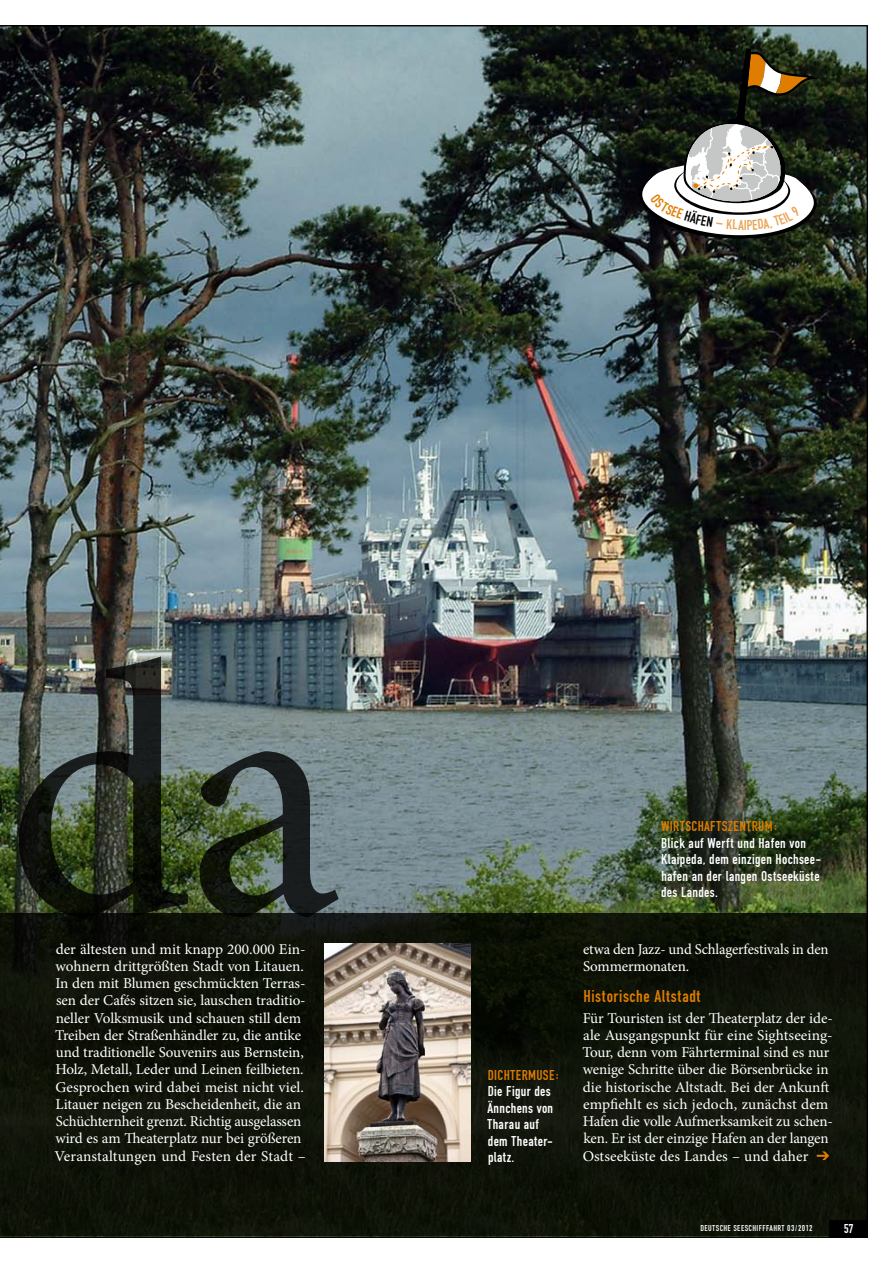
<style>
.page{position:relative;width:893px;height:1263px;background:#fff}
.page>*{position:absolute;margin:0;border:0;box-sizing:border-box;transform-origin:0 0}
.t1{font:360.3px "Minion Pro";color:#000}
.DS_Zwiti{font:18px "Fette Eng D";letter-spacing:.03em;color:#df7d00}
.DS_LT_Initial{font:15px/17.2px "Minion Pro";letter-spacing:-.01em;color:#fff}
.DS_LT_Einzug{font:15px/17.2px "Minion Pro";letter-spacing:-.01em;color:#fff}
.DS_BU{font:15px/16.5px "Fette Eng D";letter-spacing:.02em;color:#fff}
.DS_LT_Einzug-2{font:15px "Fette Eng D";color:#eaa555}
.t2{font:13.5px "Fette Eng D";color:#fff}
.t3{font:9px "Fette Eng D";letter-spacing:.04em;color:#fff}
.s1{color:#df7d00}
</style>
<div class="page">
<img style="left:0;top:26px;width:867px;height:1211px">
<svg style="left:634px;top:48px;width:184px;height:191px"></svg>
<h1 class="t1" style="left:5px;top:557px;width:337px">da</h1>
<p class="DS_LT_Einzug-2" style="left:744px;top:217px;width:5px">I</p>
<p class="DS_BU" style="left:661px;top:818px;width:162px"><span class="s1">WIRTSCHAFTSZENTRUM:<br></span>Blick auf Werft und Hafen von<br>Klaipeda, dem einzigen Hochsee&shy;hafen an der langen Ostseeküste des Landes.</p>
<p class="DS_LT_Initial" style="left:54px;top:940px;width:253px">der ältesten und mit knapp 200.000 Ein&shy;wohnern drittgrößten Stadt von Litauen.<br>In den mit Blumen geschmückten Terras&shy;sen der Cafés sitzen sie, lauschen traditio&shy;neller Volksmusik und schauen still dem Treiben der Straßenhändler zu, die antike und traditionelle Souvenirs aus Bernstein, Holz, Metall, Leder und Leinen feilbieten.<br>Gesprochen wird dabei meist nicht viel.<br>Litauer neigen zu Bescheidenheit, die an Schüchternheit grenzt. Richtig ausgelassen wird es am Theaterplatz nur bei größeren Veranstaltungen und Festen der Stadt –</p>
<p class="DS_LT_Initial" style="left:583px;top:940px;width:247px">etwa den Jazz- und Schlagerfestivals in den<br>Sommermonaten.</p>
<p class="DS_Zwiti" style="left:583px;top:987px;width:119px">Historische Altstadt</p>
<p class="DS_LT_Einzug" style="left:582px;top:1009px;width:252px">Für Touristen ist der Theaterplatz der ide&shy;ale Ausgangspunkt für eine Sightseeing-Tour, denn vom Fährterminal sind es nur wenige Schritte über die Börsenbrücke in die historische Altstadt. Bei der Ankunft empfiehlt es sich jedoch, zunächst dem Hafen die volle Aufmerksamkeit zu schen&shy;ken. Er ist der einzige Hafen an der langen Ostseeküste des Landes – und daher</p>
<p class="DS_BU" style="left:487px;top:1066px;width:74px"><span class="s1">DICHTERMUSE:<br></span>Die Figur des<br>Ännchens von<br>Tharau auf dem Theater&shy;platz.</p>
<p class="t3" style="left:700px;top:1223px;width:114px">DEUTSCHE SEESCHIFFFAHRT 03/2012</p>
<p class="t2" style="left:844px;top:1221px;width:11px">57</p>
</div>
